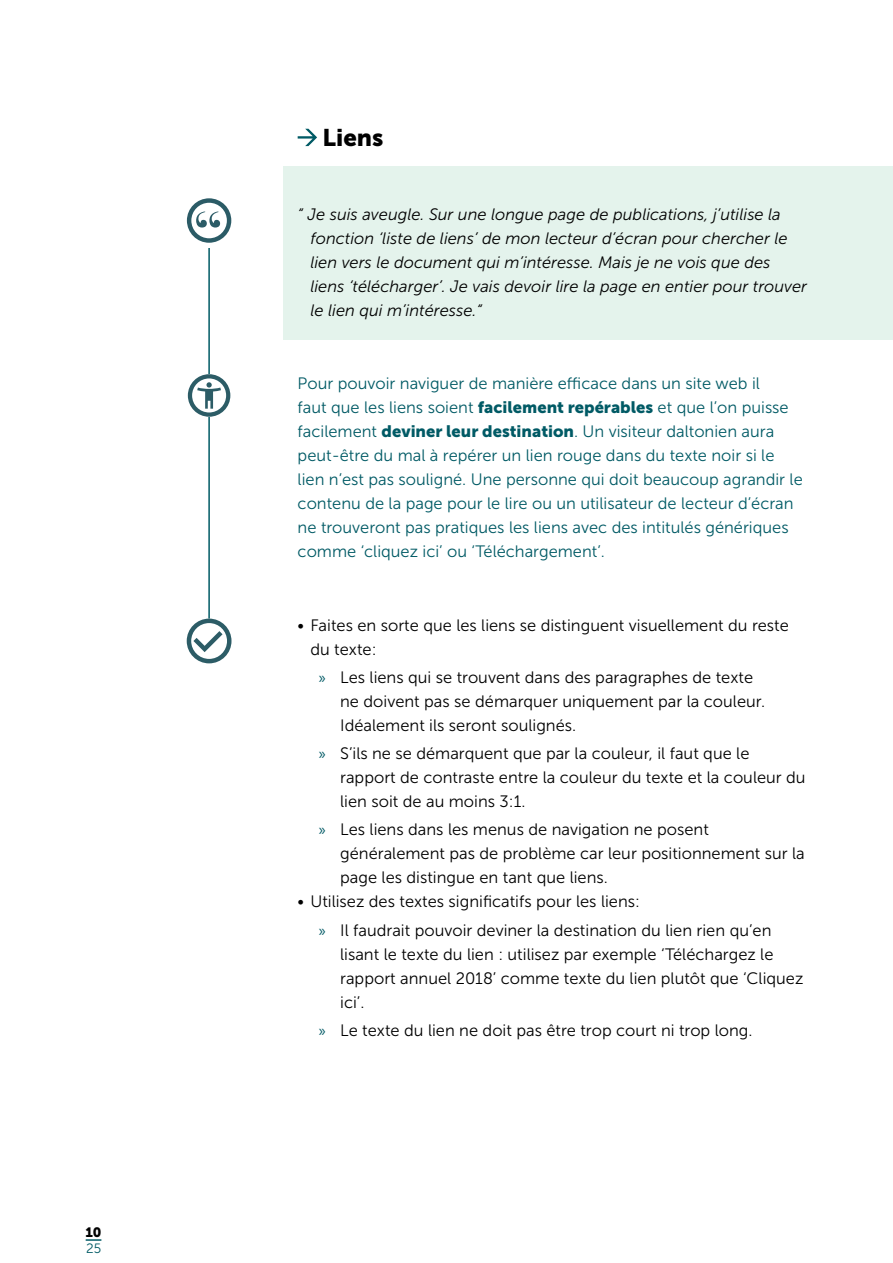
<style>
.page{position:relative;width:893px;height:1263px;background:#fff}
.page>*{position:absolute;margin:0;border:0;box-sizing:border-box;transform-origin:0 0}
.t1{font:700 55.5px "Bodoni Svty Two ITCTT";color:#2b5b66}
.kleine_titel{font:24px "Museo Sans 900";color:#000}
.t2{font:16.5px/24px "Museo Sans 300";color:#000}
.body{font:16.5px/24px "Museo Sans 300";color:#005a65}
.quote{font:italic 16.5px/24px "Museo Sans 300";color:#000}
.t3{font:13.5px "Museo Sans 900";color:#000}
.t4{font:13.5px "Museo Sans 300";color:#005a65}
.s1{font-family:"Museo Sans 900"}
.s2{font-family:"Myriad Pro";color:#005a65}
</style>
<div class="page">
<svg style="left:86px;top:1239px;width:15px;height:2px"></svg>
<div style="left:284px;top:166px;width:609px;height:174px;background:#e4f3ec"></div>
<svg style="left:298px;top:129px;width:19px;height:17px"></svg>
<hr style="left:208px;top:231px;width:2px;height:388px;background:#005a65">
<div style="left:182px;top:194px;width:54px;height:53px;background:#fff"></div>
<svg style="left:187px;top:198px;width:44px;height:45px"></svg>
<svg style="left:188px;top:374px;width:42px;height:43px"></svg>
<svg style="left:187px;top:619px;width:44px;height:44px"></svg>
<p class="t3" style="left:85px;top:1225px;width:18px">10</p>
<p class="t4" style="left:86px;top:1241px;width:17px">25</p>
<h1 class="t1" style="left:193px;top:186px;width:33px">“</h1>
<h2 class="kleine_titel" style="left:323px;top:124px;width:62px">Liens</h2>
<p class="quote" style="left:310px;top:202px;width:498px;text-indent:-13px">“ Je suis aveugle. Sur une longue page de publications, j’utilise la fonction ‘liste de liens’ de mon lecteur d’écran pour chercher le lien vers le document qui m’intéresse. Mais je ne vois que des liens ‘télécharger’. Je vais devoir lire la page en entier pour trouver le lien qui m’intéresse.“</p>
<p class="body" style="left:298px;top:372px;width:507px">Pour pouvoir naviguer de manière efficace dans un site web il<br>faut que les liens soient <span class="s1">facilement repérables</span> et que l’on puisse facilement <span class="s1">deviner leur destination</span>. Un visiteur daltonien aura peut-être du mal à repérer un lien rouge dans du texte noir si le lien n’est pas souligné. Une personne qui doit beaucoup agrandir le contenu de la page pour le lire ou un utilisateur de lecteur d’écran ne trouveront pas pratiques les liens avec des intitulés génériques comme ‘cliquez ici’ ou ‘Téléchargement’.</p>
<p class="t2" style="left:310px;top:613px;width:480px;text-indent:-13px">• Faites en sorte que les liens se distinguent visuellement du reste du texte:</p>
<p class="t2" style="left:340px;top:665px;width:427px;text-indent:-21px"><span class="s2">»</span> Les liens qui se trouvent dans des paragraphes de texte ne doivent pas se démarquer uniquement par la couleur.<br>Idéalement ils seront soulignés.</p>
<p class="t2" style="left:340px;top:742px;width:467px;text-indent:-21px"><span class="s2">»</span> S’ils ne se démarquent que par la couleur, il faut que le rapport de contraste entre la couleur du texte et la couleur du lien soit de au moins 3:1.</p>
<p class="t2" style="left:340px;top:818px;width:466px;text-indent:-21px"><span class="s2">»</span> Les liens dans les menus de navigation ne posent généralement pas de problème car leur positionnement sur la page les distingue en tant que liens.</p>
<p class="t2" style="left:298px;top:890px;width:344px">• Utilisez des textes significatifs pour les liens:</p>
<p class="t2" style="left:340px;top:918px;width:465px;text-indent:-21px"><span class="s2">»</span> Il faudrait pouvoir deviner la destination du lien rien qu’en lisant le texte du lien : utilisez par exemple ‘Téléchargez le rapport annuel 2018’ comme texte du lien plutôt que ‘Cliquez ici’.</p>
<p class="t2" style="left:319px;top:1018px;width:435px"><span class="s2">»</span> Le texte du lien ne doit pas être trop court ni trop long.</p>
</div>
